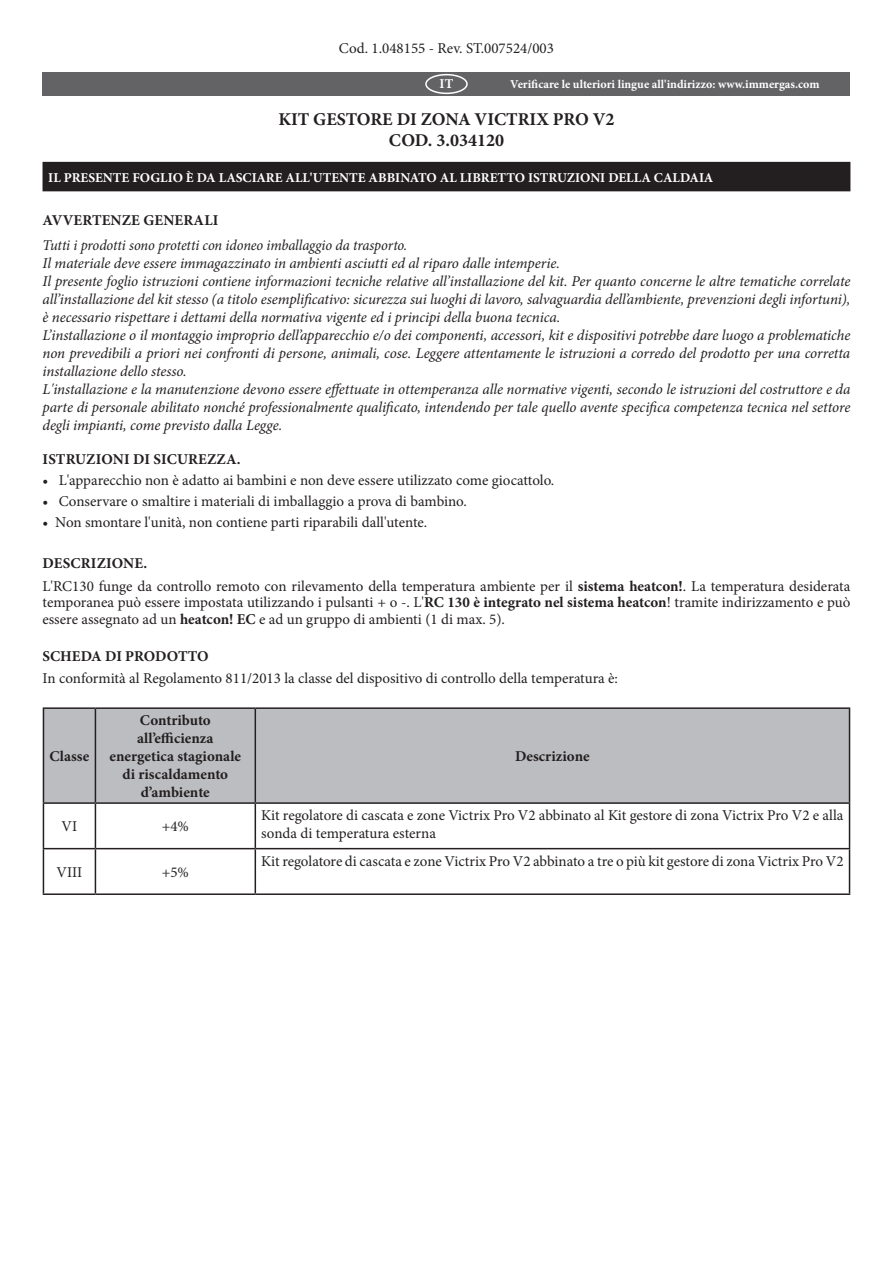
<style>
.page{position:relative;width:893px;height:1263px;background:#fff}
.page>*{position:absolute;margin:0;border:0;box-sizing:border-box;transform-origin:0 0}
.Testo{font:700 18px "Minion Pro";color:#231f20}
.Testo-2{font:italic 15px/18px "Minion Pro";letter-spacing:-.005em;color:#231f20;text-align:justify}
.Testo-3{font:15px/16.5px "Minion Pro";color:#231f20;text-align:justify}
.Testo1{font:15px "Minion Pro";color:#231f20}
.Testo-4{font:700 15px/18px "Minion Pro";color:#231f20;text-align:center}
.Testo-5{font:italic 15px "Minion Pro";letter-spacing:-.005em;color:#231f20;scale:.96 1}
.Sottotitolo{font:700 15px "Minion Pro";letter-spacing:.01em;color:#231f20}
.Testo-6{font:700 13.5px "Minion Pro";color:#fff}
.t1{font:700 12px "Minion Pro";color:#fff}
.s1{font-weight:700}
</style>
<div class="page">
<div style="left:44px;top:709px;width:805px;height:93px;background:#bcbdc0"></div>
<hr style="left:43px;top:707px;width:52px;height:2px;background:#231f20">
<hr style="left:43px;top:709px;width:1px;height:93px;background:#231f20">
<hr style="left:95px;top:707px;width:160px;height:2px;background:#231f20">
<hr style="left:95px;top:709px;width:1px;height:93px;background:#231f20">
<hr style="left:255px;top:707px;width:595px;height:2px;background:#231f20">
<hr style="left:255px;top:709px;width:1px;height:93px;background:#231f20">
<hr style="left:849px;top:709px;width:1px;height:93px;background:#231f20">
<hr style="left:43px;top:802px;width:52px;height:2px;background:#231f20">
<hr style="left:43px;top:804px;width:1px;height:44px;background:#231f20">
<hr style="left:95px;top:802px;width:160px;height:2px;background:#231f20">
<hr style="left:95px;top:804px;width:1px;height:44px;background:#231f20">
<hr style="left:255px;top:802px;width:595px;height:2px;background:#231f20">
<hr style="left:255px;top:804px;width:1px;height:44px;background:#231f20">
<hr style="left:849px;top:804px;width:1px;height:44px;background:#231f20">
<hr style="left:43px;top:848px;width:52px;height:1px;background:#231f20">
<hr style="left:43px;top:849px;width:1px;height:44px;background:#231f20">
<hr style="left:95px;top:848px;width:160px;height:1px;background:#231f20">
<hr style="left:95px;top:849px;width:1px;height:44px;background:#231f20">
<hr style="left:255px;top:848px;width:595px;height:1px;background:#231f20">
<hr style="left:255px;top:849px;width:1px;height:44px;background:#231f20">
<hr style="left:849px;top:849px;width:1px;height:44px;background:#231f20">
<hr style="left:43px;top:893px;width:52px;height:2px;background:#231f20">
<hr style="left:95px;top:893px;width:160px;height:2px;background:#231f20">
<hr style="left:255px;top:893px;width:595px;height:2px;background:#231f20">
<div style="left:43px;top:163px;width:807px;height:28px;background:#231f20"></div>
<div style="left:43px;top:162px;width:807px;height:29px;border:2px solid #231f20"></div>
<div style="left:43px;top:72px;width:807px;height:24px;background:#636366"></div>
<div style="left:425px;top:74px;width:43px;height:20px;border:2px solid #fff;border-radius:50%"></div>
<p class="Testo-3" style="left:339px;top:40px;width:217px">Cod. 1.048155 - Rev. ST.007524/003</p>
<p class="Testo-6" style="left:440px;top:74px;width:15px">IT</p>
<p class="t1" style="left:510px;top:76px;width:311px">Verificare le ulteriori lingue all'indirizzo: www.immergas.com</p>
<p class="Testo" style="left:278px;top:106px;width:338px">KIT GESTORE DI ZONA VICTRIX PRO V2</p>
<p class="Testo" style="left:389px;top:128px;width:117px">COD. 3.034120</p>
<p class="Testo-6" style="left:48px;top:168px;width:666px">IL PRESENTE FOGLIO È DA LASCIARE ALL'UTENTE ABBINATO AL LIBRETTO ISTRUZIONI DELLA CALDAIA</p>
<p class="Sottotitolo" style="left:43px;top:210px;width:177px">AVVERTENZE GENERALI</p>
<p class="Testo-5" style="left:43px;top:235px;width:381px">Tutti i prodotti sono protetti con idoneo imballaggio da trasporto.</p>
<p class="Testo-2" style="left:43px;top:254px;width:519px">Il materiale deve essere immagazzinato in ambienti asciutti ed al riparo dalle intemperie.</p>
<p class="Testo-2" style="left:43px;top:272px;width:809px">Il presente foglio istruzioni contiene informazioni tecniche relative all’installazione del kit. Per quanto concerne le altre tematiche correlate all’installazione del kit stesso (a titolo esemplificativo: sicurezza sui luoghi di lavoro, salvaguardia dell’ambiente, prevenzioni degli infortuni), è necessario rispettare i dettami della normativa vigente ed i principi della buona tecnica.</p>
<p class="Testo-2" style="left:43px;top:326px;width:809px">L’installazione o il montaggio improprio dell’apparecchio e/o dei componenti, accessori, kit e dispositivi potrebbe dare luogo a problematiche non prevedibili a priori nei confronti di persone, animali, cose. Leggere attentamente le istruzioni a corredo del prodotto per una corretta installazione dello stesso.</p>
<p class="Testo-2" style="left:43px;top:380px;width:809px">L'installazione e la manutenzione devono essere effettuate in ottemperanza alle normative vigenti, secondo le istruzioni del costruttore e da parte di personale abilitato nonché professionalmente qualificato, intendendo per tale quello avente specifica competenza tecnica nel settore degli impianti, come previsto dalla Legge.</p>
<p class="Sottotitolo" style="left:43px;top:449px;width:199px">ISTRUZIONI DI SICUREZZA.</p>
<p class="Testo1" style="left:43px;top:470px;width:513px">• L'apparecchio non è adatto ai bambini e non deve essere utilizzato come giocattolo.</p>
<p class="Testo1" style="left:43px;top:491px;width:426px">• Conservare o smaltire i materiali di imballaggio a prova di bambino.</p>
<p class="Testo1" style="left:43px;top:512px;width:386px">• Non smontare l'unità, non contiene parti riparabili dall'utente.</p>
<p class="Sottotitolo" style="left:43px;top:553px;width:106px">DESCRIZIONE.</p>
<p class="Testo-3" style="left:43px;top:578px;width:809px">L'RC130 funge da controllo remoto con rilevamento della temperatura ambiente per il <span class="s1">sistema heatcon!</span>. La temperatura desiderata temporanea può essere impostata utilizzando i pulsanti + o -. L'<span class="s1">RC 130 è integrato nel sistema heatcon</span>! tramite indirizzamento e può essere assegnato ad un <span class="s1">heatcon! EC</span> e ad un gruppo di ambienti (1 di max. 5).</p>
<p class="Testo-4" style="left:43px;top:647px;width:168px">SCHEDA DI PRODOTTO</p>
<p class="Testo-3" style="left:43px;top:670px;width:577px">In conformità al Regolamento 811/2013 la classe del dispositivo di controllo della temperatura è:</p>
<p class="Testo-4" style="left:50px;top:747px;width:41px">Classe</p>
<p class="Testo-4" style="left:110px;top:711px;width:133px">Contributo all’efficienza energetica stagionale di riscaldamento d’ambiente</p>
<p class="Testo-3" style="left:62px;top:818px;width:17px">VI</p>
<p class="Testo-3" style="left:162px;top:818px;width:29px">+4%</p>
<p class="Testo-3" style="left:56px;top:864px;width:27px">VIII</p>
<p class="Testo-3" style="left:162px;top:864px;width:29px">+5%</p>
<p class="Testo-4" style="left:515px;top:747px;width:76px">Descrizione</p>
<p class="Testo-3" style="left:261px;top:806px;width:584px;line-height:18px">Kit regolatore di cascata e zone Victrix Pro V2 abbinato al Kit gestore di zona Victrix Pro V2 e alla sonda di temperatura esterna</p>
<p class="Testo-3" style="left:261px;top:852px;width:584px">Kit regolatore di cascata e zone Victrix Pro V2 abbinato a tre o più kit gestore di zona Victrix Pro V2</p>
</div>
